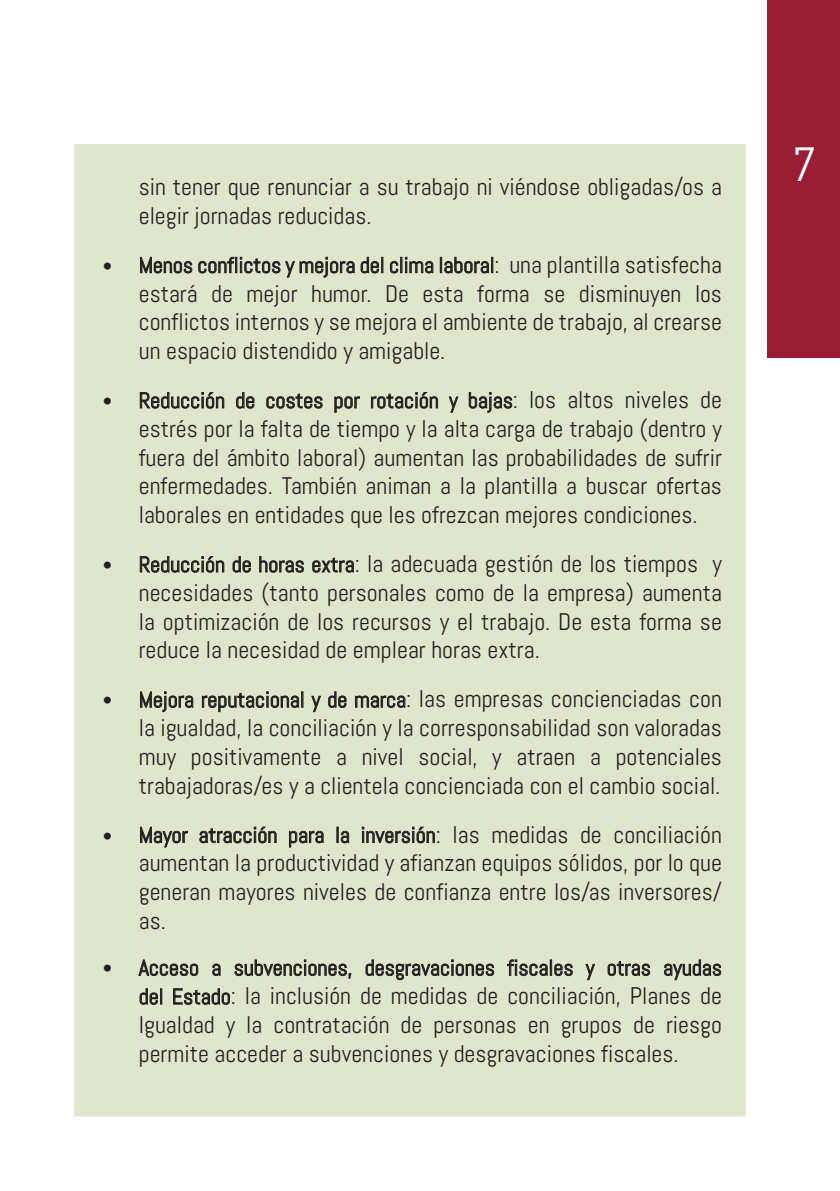
<style>
.page{position:relative;width:840px;height:1191px;background:#fff}
.page>*{position:absolute;margin:0;border:0;box-sizing:border-box;transform-origin:0 0}
.t1{font:48px "Abel";color:#fff}
.t2{font:24px/28.8px "Abel";color:#231f20;text-align:justify}
.t3{font:22px "Abel";color:#231f20}
.s1{font-size:20px}
.s2{font-size:24px}
.s3{font-size:22px}
</style>
<div class="page">
<div style="left:767px;top:0;width:72px;height:357px;background:#9a1d36"></div>
<div style="left:74px;top:144px;width:671px;height:972px;background:#dfe6cc"></div>
<svg style="left:140px;top:257px;width:52px;height:17px"></svg>
<svg style="left:198px;top:257px;width:156px;height:21px"></svg>
<svg style="left:360px;top:257px;width:23px;height:17px"></svg>
<svg style="left:389px;top:257px;width:44px;height:17px"></svg>
<svg style="left:440px;top:257px;width:53px;height:17px"></svg>
<svg style="left:140px;top:392px;width:84px;height:17px"></svg>
<svg style="left:236px;top:392px;width:18px;height:17px"></svg>
<svg style="left:266px;top:393px;width:57px;height:16px"></svg>
<svg style="left:334px;top:396px;width:26px;height:17px"></svg>
<svg style="left:370px;top:392px;width:68px;height:17px"></svg>
<svg style="left:448px;top:396px;width:10px;height:17px"></svg>
<svg style="left:468px;top:392px;width:44px;height:21px"></svg>
<svg style="left:140px;top:556px;width:84px;height:17px"></svg>
<svg style="left:232px;top:556px;width:19px;height:17px"></svg>
<svg style="left:259px;top:556px;width:45px;height:17px"></svg>
<svg style="left:312px;top:557px;width:42px;height:16px"></svg>
<svg style="left:140px;top:691px;width:53px;height:21px"></svg>
<svg style="left:202px;top:691px;width:101px;height:21px"></svg>
<svg style="left:311px;top:695px;width:10px;height:17px"></svg>
<svg style="left:328px;top:691px;width:18px;height:17px"></svg>
<svg style="left:355px;top:695px;width:50px;height:13px"></svg>
<svg style="left:140px;top:826px;width:48px;height:21px"></svg>
<svg style="left:199px;top:826px;width:77px;height:17px"></svg>
<svg style="left:289px;top:830px;width:34px;height:17px"></svg>
<svg style="left:336px;top:826px;width:13px;height:17px"></svg>
<svg style="left:362px;top:826px;width:73px;height:17px"></svg>
<svg style="left:138px;top:959px;width:60px;height:17px"></svg>
<svg style="left:212px;top:963px;width:8px;height:13px"></svg>
<svg style="left:234px;top:959px;width:117px;height:20px"></svg>
<svg style="left:365px;top:959px;width:129px;height:21px"></svg>
<svg style="left:507px;top:959px;width:65px;height:17px"></svg>
<svg style="left:585px;top:963px;width:10px;height:17px"></svg>
<svg style="left:607px;top:961px;width:43px;height:15px"></svg>
<svg style="left:664px;top:959px;width:57px;height:21px"></svg>
<svg style="left:139px;top:988px;width:23px;height:17px"></svg>
<svg style="left:173px;top:988px;width:57px;height:17px"></svg>
<p class="t2" style="left:139px;top:172px;width:584px">sin tener que renunciar a su trabajo ni viéndose obligadas/os a elegir jornadas reducidas.</p>
<p class="t3" style="left:103px;top:251px;width:620px"><span class="s1">•</span> Menos conflictos y mejora del clima laboral<span class="s2">: una plantilla satisfecha</span></p>
<p class="t2" style="left:139px;top:279px;width:584px">estará de mejor humor. De esta forma se disminuyen los conflictos internos y se mejora el ambiente de trabajo, al crearse un espacio distendido y amigable.</p>
<p class="t3" style="left:103px;top:386px;width:620px"><span class="s1">•</span> Reducción de costes por rotación y bajas<span class="s2">: los altos niveles de</span></p>
<p class="t2" style="left:139px;top:414px;width:584px">estrés por la falta de tiempo y la alta carga de trabajo (dentro y fuera del ámbito laboral) aumentan las probabilidades de sufrir enfermedades. También animan a la plantilla a buscar ofertas laborales en entidades que les ofrezcan mejores condiciones.</p>
<p class="t2" style="left:139px;top:549px;width:584px;text-indent:-36px"><span class="s1">•</span> <span class="s3">Reducción de horas extra</span>: la adecuada gestión de los tiempos y necesidades (tanto personales como de la empresa) aumenta la optimización de los recursos y el trabajo. De esta forma se reduce la necesidad de emplear horas extra.</p>
<p class="t2" style="left:139px;top:684px;width:584px;text-indent:-36px"><span class="s1">•</span> <span class="s3">Mejora reputacional y de marca</span>: las empresas concienciadas con la igualdad, la conciliación y la corresponsabilidad son valoradas muy positivamente a nivel social, y atraen a potenciales trabajadoras/es y a clientela concienciada con el cambio social.</p>
<p class="t3" style="left:103px;top:821px;width:620px"><span class="s1">•</span> Mayor atracción para la inversión<span class="s2">: las medidas de conciliación</span></p>
<p class="t2" style="left:139px;top:848px;width:584px">aumentan la productividad y afianzan equipos sólidos, por lo que generan mayores niveles de confianza entre los/as inversores/ as.</p>
<p class="t3" style="left:103px;top:953px;width:620px"><span class="s1">•</span> Acceso a subvenciones, desgravaciones fiscales y otras ayudas</p>
<p class="t2" style="left:139px;top:981px;width:584px"><span class="s3">del Estado</span>: la inclusión de medidas de conciliación, Planes de Igualdad y la contratación de personas en grupos de riesgo permite acceder a subvenciones y desgravaciones fiscales.</p>
<h1 class="t1" style="left:791px;top:134px;width:26px">7</h1>
</div>
